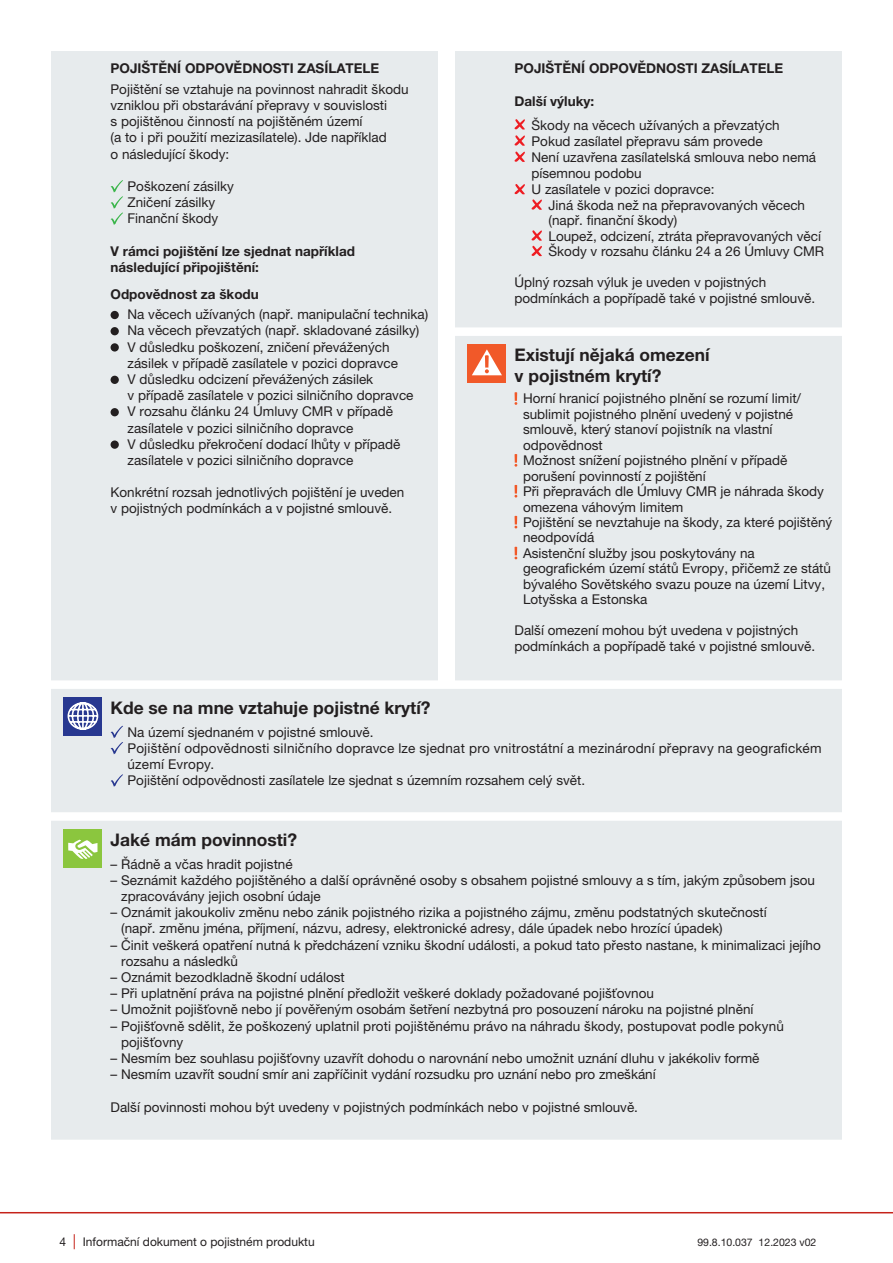
<style>
.page{position:relative;width:893px;height:1263px;background:#fff}
.page>*{position:absolute;margin:0;border:0;box-sizing:border-box;transform-origin:0 0}
.t1{font:700 17.4px/20.4px "Helvetica Neue LT Pro";color:#231f20}
.t2{font:13.5px/16.2px "Helvetica Neue LT Pro";color:#231f20}
.t3{font:700 13.5px/16.2px "Helvetica Neue LT Pro";color:#231f20}
.t4{font:12px "Helvetica Neue LT Pro";color:#231f20}
.t5{font:10.5px "Helvetica Neue LT Pro";color:#231f20}
.s1{font-size:15px;color:#c5221a}
</style>
<div class="page">
<hr style="left:0;top:1212px;width:893px;height:1px;background:#c5221a">
<div style="left:455px;top:336px;width:387px;height:344px;background:#e7ebed"></div>
<div style="left:468px;top:344px;width:37px;height:39px;background:#f15929"></div>
<div style="left:468px;top:344px;width:38px;height:38px;background:#f15929"></div>
<svg style="left:472px;top:349px;width:30px;height:26px"></svg>
<svg style="left:514px;top:392px;width:3px;height:13px"></svg>
<svg style="left:514px;top:454px;width:3px;height:13px"></svg>
<svg style="left:514px;top:485px;width:3px;height:13px"></svg>
<svg style="left:514px;top:516px;width:3px;height:12px"></svg>
<svg style="left:514px;top:546px;width:3px;height:13px"></svg>
<div style="left:51px;top:689px;width:791px;height:451px;background:#e7ebed"></div>
<div style="left:64px;top:697px;width:38px;height:38px;background:#283890"></div>
<svg style="left:67px;top:702px;width:32px;height:28px"></svg>
<svg style="left:111px;top:726px;width:12px;height:28px"></svg>
<svg style="left:111px;top:774px;width:12px;height:13px"></svg>
<div style="left:64px;top:829px;width:38px;height:38px;background:#8bc63e"></div>
<svg style="left:68px;top:839px;width:30px;height:20px"></svg>
<div style="left:51px;top:51px;width:387px;height:629px;background:#e7ebed"></div>
<svg style="left:111px;top:180px;width:12px;height:45px"></svg>
<div style="left:111px;top:311px;width:8px;height:8px;background:#231f20;border-radius:50%"></div>
<div style="left:111px;top:327px;width:8px;height:8px;background:#231f20;border-radius:50%"></div>
<div style="left:111px;top:343px;width:8px;height:9px;background:#231f20;border-radius:50%"></div>
<div style="left:111px;top:376px;width:8px;height:8px;background:#231f20;border-radius:50%"></div>
<div style="left:111px;top:408px;width:8px;height:8px;background:#231f20;border-radius:50%"></div>
<div style="left:111px;top:440px;width:8px;height:9px;background:#231f20;border-radius:50%"></div>
<div style="left:455px;top:51px;width:387px;height:276px;background:#e7ebed"></div>
<svg style="left:513px;top:118px;width:13px;height:44px"></svg>
<svg style="left:513px;top:183px;width:30px;height:27px"></svg>
<svg style="left:530px;top:229px;width:13px;height:27px"></svg>
<p class="t3" style="left:111px;top:60px;width:270px">POJIŠTĚNÍ ODPOVĚDNOSTI ZASÍLATELE</p>
<p class="t2" style="left:111px;top:81px;width:300px">Pojištění se vztahuje na povinnost nahradit škodu vzniklou při obstarávání přepravy v souvislosti<br>s pojištěnou činností na pojištěném území<br>(a to i při použití mezizasílatele). Jde například<br>o následující škody:</p>
<p class="t2" style="left:128px;top:178px;width:108px">Poškození zásilky<br>Zničení zásilky<br>Finanční škody</p>
<p class="t3" style="left:111px;top:243px;width:246px">V rámci pojištění lze sjednat například následující připojištění:</p>
<p class="t3" style="left:111px;top:286px;width:150px">Odpovědnost za škodu</p>
<p class="t2" style="left:128px;top:306px;width:302px">Na věcech užívaných (např. manipulační technika)<br>Na věcech převzatých (např. skladované zásilky)<br>V důsledku poškození, zničení převážených zásilek v případě zasílatele v pozici dopravce<br>V důsledku odcizení převážených zásilek<br>v případě zasílatele v pozici silničního dopravce<br>V rozsahu článku 24 Úmluvy CMR v případě zasílatele v pozici silničního dopravce<br>V důsledku překročení dodací lhůty v případě zasílatele v pozici silničního dopravce</p>
<p class="t2" style="left:111px;top:483px;width:295px">Konkrétní rozsah jednotlivých pojištění je uveden v pojistných podmínkách a v pojistné smlouvě.</p>
<p class="t3" style="left:514px;top:60px;width:270px">POJIŠTĚNÍ ODPOVĚDNOSTI ZASÍLATELE</p>
<p class="t3" style="left:514px;top:93px;width:81px">Další výluky:</p>
<p class="t2" style="left:531px;top:116px;width:286px">Škody na věcech užívaných a převzatých Pokud zasílatel přepravu sám provede<br>Není uzavřena zasílatelská smlouva nebo nemá písemnou podobu<br>U zasílatele v pozici dopravce:</p>
<p class="t2" style="left:549px;top:197px;width:277px;line-height:15.5px">Jiná škoda než na přepravovaných věcech (např. finanční škody)<br>Loupež, odcizení, ztráta přepravovaných věcí Škody v rozsahu článku 24 a 26 Úmluvy CMR</p>
<p class="t2" style="left:514px;top:274px;width:302px;line-height:15.5px">Úplný rozsah výluk je uveden v pojistných podmínkách a popřípadě také v pojistné smlouvě.</p>
<p class="t1" style="left:514px;top:344px;width:197px">Existují nějaká omezení v pojistném krytí?</p>
<p class="t2" style="left:523px;top:391px;width:311px;line-height:15.5px">Horní hranicí pojistného plnění se rozumí limit/ sublimit pojistného plnění uvedený v pojistné smlouvě, který stanoví pojistník na vlastní odpovědnost<br>Možnost snížení pojistného plnění v případě porušení povinností z pojištění<br>Při přepravách dle Úmluvy CMR je náhrada škody omezena váhovým limitem<br>Pojištění se nevztahuje na škody, za které pojištěný neodpovídá<br>Asistenční služby jsou poskytovány na geografickém území států Evropy, přičemž ze států bývalého Sovětského svazu pouze na území Litvy, Lotyšska a Estonska</p>
<p class="t2" style="left:514px;top:622px;width:302px;line-height:15.5px">Další omezení mohou být uvedena v pojistných podmínkách a popřípadě také v pojistné smlouvě.</p>
<p class="t1" style="left:111px;top:697px;width:322px">Kde se na mne vztahuje pojistné krytí?</p>
<p class="t2" style="left:128px;top:723px;width:695px">Na území sjednaném v pojistné smlouvě.<br>Pojištění odpovědnosti silničního dopravce lze sjednat pro vnitrostátní a mezinárodní přepravy na geografickém území Evropy.<br>Pojištění odpovědnosti zasílatele lze sjednat s územním rozsahem celý svět.</p>
<p class="t1" style="left:111px;top:829px;width:188px">Jaké mám povinnosti?</p>
<p class="t2" style="left:111px;top:855px;width:184px">– Řádně a včas hradit pojistné</p>
<p class="t2" style="left:121px;top:872px;width:695px;text-indent:-11px">– Seznámit každého pojištěného a další oprávněné osoby s obsahem pojistné smlouvy a s tím, jakým způsobem jsou zpracovávány jejich osobní údaje</p>
<p class="t2" style="left:121px;top:904px;width:647px;text-indent:-11px">– Oznámit jakoukoliv změnu nebo zánik pojistného rizika a pojistného zájmu, změnu podstatných skutečností (např. změnu jména, příjmení, názvu, adresy, elektronické adresy, dále úpadek nebo hrozící úpadek)</p>
<p class="t2" style="left:121px;top:936px;width:701px;text-indent:-11px">– Činit veškerá opatření nutná k předcházení vzniku škodní události, a pokud tato přesto nastane, k minimalizaci jejího rozsahu a následků</p>
<p class="t2" style="left:111px;top:969px;width:236px">– Oznámit bezodkladně škodní událost</p>
<p class="t2" style="left:111px;top:985px;width:545px">– Při uplatnění práva na pojistné plnění předložit veškeré doklady požadované pojišťovnou</p>
<p class="t2" style="left:111px;top:1001px;width:644px">– Umožnit pojišťovně nebo jí pověřeným osobám šetření nezbytná pro posouzení nároku na pojistné plnění</p>
<p class="t2" style="left:121px;top:1017px;width:664px;text-indent:-11px">– Pojišťovně sdělit, že poškozený uplatnil proti pojištěnému právo na náhradu škody, postupovat podle pokynů pojišťovny</p>
<p class="t2" style="left:111px;top:1050px;width:650px">– Nesmím bez souhlasu pojišťovny uzavřít dohodu o narovnání nebo umožnit uznání dluhu v jakékoliv formě</p>
<p class="t2" style="left:111px;top:1066px;width:547px">– Nesmím uzavřít soudní smír ani zapříčinit vydání rozsudku pro uznání nebo pro zmeškání</p>
<p class="t2" style="left:111px;top:1098px;width:529px">Další povinnosti mohou být uvedeny v pojistných podmínkách nebo v pojistné smlouvě.</p>
<p class="t4" style="left:60px;top:1234px;width:257px">4 <span class="s1">|</span> Informační dokument o pojistném produktu</p>
<p class="t5" style="left:697px;top:1236px;width:121px">99.8.10.037 12.2023 v02</p>
</div>
